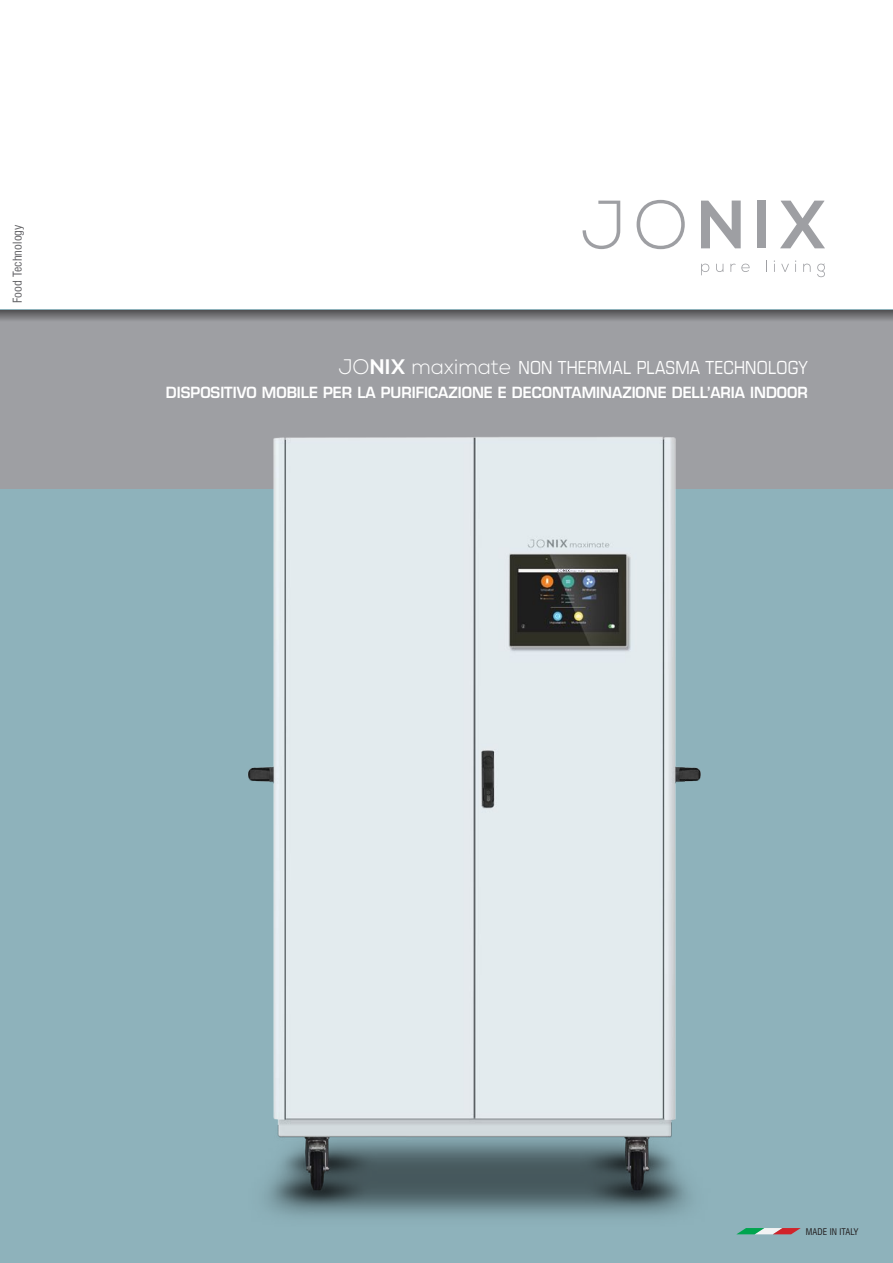
<style>
.page{position:relative;width:893px;height:1263px;background:#fff}
.page>*{position:absolute;margin:0;border:0;box-sizing:border-box;transform-origin:0 0}
.t1{font:condensed 18px "Eurostile";letter-spacing:.01em;color:#fff}
.t2{font:600 15px "Eurostile";color:#fff;scale:.96 1}
.t3{font:condensed 12px "Swiss 721 BT";letter-spacing:.01em;color:#636366}
.t4{font:condensed 9px "Swiss 721 BT";letter-spacing:.01em;color:#231f20}
.s1{font-family:"Nexa";font-weight:300;font-stretch:normal;font-size:21px}
.s2{font-family:"Nexa";font-weight:700;font-stretch:normal;font-size:21px}
</style>
<div class="page">
<div style="left:0;top:310px;width:893px;height:953px;background:#8eb2bb"></div>
<div style="left:0;top:310px;width:893px;height:178px;background:#9e9fa3"></div>
<svg style="left:0;top:310px;width:893px;height:10px;background:#6f6f72"></svg>
<svg style="left:701px;top:264px;width:8px;height:11px"></svg>
<svg style="left:716px;top:264px;width:7px;height:8px"></svg>
<svg style="left:730px;top:264px;width:20px;height:8px"></svg>
<svg style="left:766px;top:260px;width:1px;height:12px"></svg>
<svg style="left:781px;top:264px;width:8px;height:8px"></svg>
<svg style="left:803px;top:264px;width:8px;height:8px"></svg>
<svg style="left:817px;top:263px;width:8px;height:14px"></svg>
<svg style="left:583px;top:201px;width:37px;height:48px"></svg>
<svg style="left:637px;top:200px;width:48px;height:49px"></svg>
<svg style="left:701px;top:201px;width:40px;height:47px"></svg>
<div style="left:757px;top:201px;width:9px;height:47px;background:#9e9fa3"></div>
<svg style="left:780px;top:201px;width:45px;height:47px"></svg>
<svg style="left:737px;top:1228px;width:64px;height:6px"></svg>
<img style="left:210px;top:436px;width:524px;height:781px">
<svg style="left:557px;top:569px;width:28px;height:3px"></svg>
<p class="t3" style="left:10px;top:303px;width:80px;rotate:-90deg">Food Technology</p>
<p class="t1" style="left:338px;top:356px;width:471px"><span class="s1">JO</span><span class="s2">NIX</span> <span class="s1">maximate</span> NON THERMAL PLASMA TECHNOLOGY</p>
<p class="t2" style="left:166px;top:383px;width:670px">DISPOSITIVO MOBILE PER LA PURIFICAZIONE E DECONTAMINAZIONE DELL’ARIA INDOOR</p>
<p class="t4" style="left:806px;top:1226px;width:54px">MADE IN ITALY</p>
</div>
